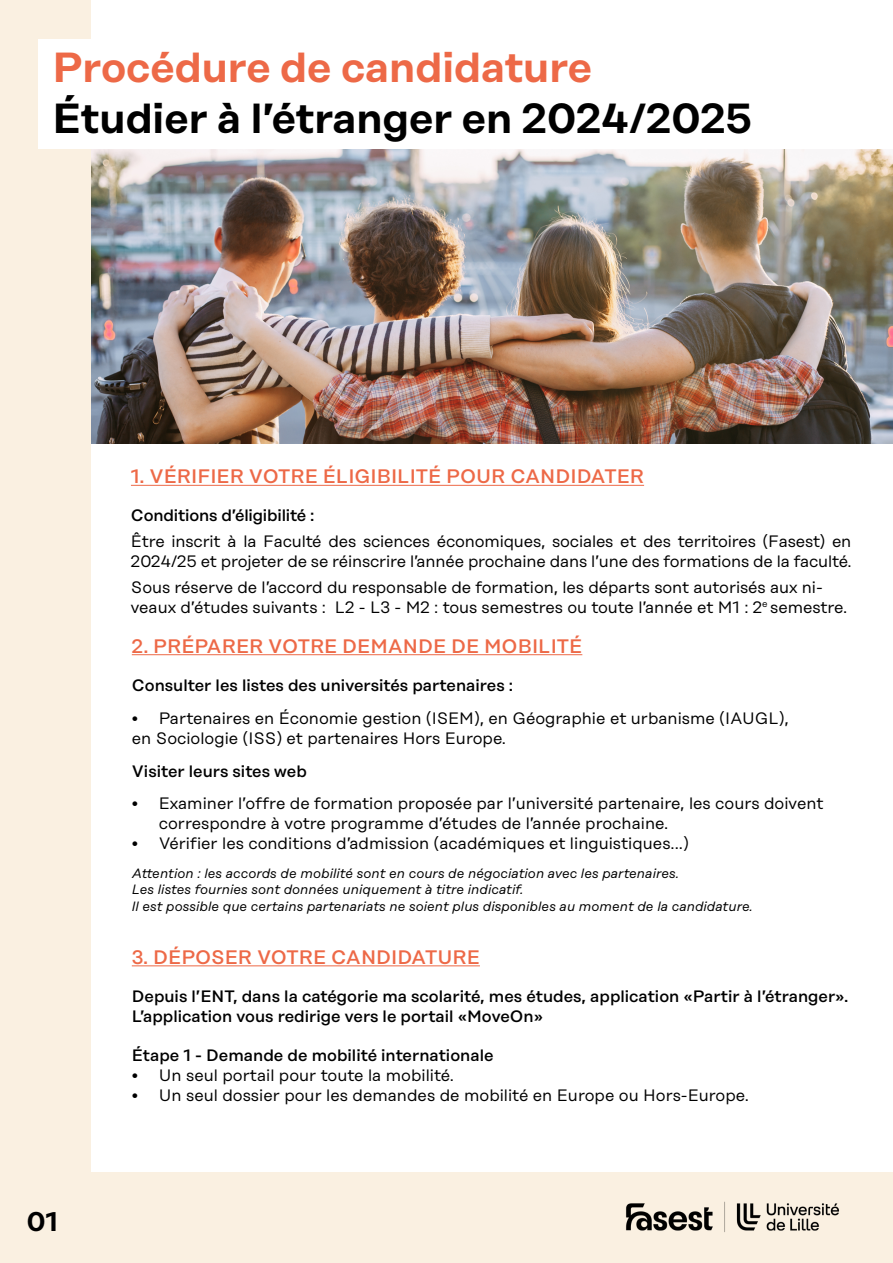
<style>
.page{position:relative;width:893px;height:1263px;background:#fff}
.page>*{position:absolute;margin:0;border:0;box-sizing:border-box;transform-origin:0 0}
.t1{font:600 42px "Rational Display";color:#000}
.t2{font:600 42px "Rational Display";color:#ed6947}
.t3{font:600 27px "Rational Display";color:#000}
.t4{font:500 19.5px "Rational Display";color:#ed6947}
.t5{font:16.5px/19.8px "Rational Display";letter-spacing:-.005em;color:#000}
.t6{font:500 16.5px/19.8px "Rational Display";color:#000}
.t7{font:italic 13.5px/16.2px "Rational Display";color:#000}
</style>
<div class="page">
<img style="left:91px;top:149px;width:802px;height:294px">
<div style="left:0;top:0;width:91px;height:1263px;background:#faf0e1"></div>
<div style="left:0;top:1172px;width:893px;height:91px;background:#faf0e1"></div>
<div style="left:38px;top:39px;width:817px;height:110px;background:#fff"></div>
<hr style="left:131px;top:485px;width:513px;height:1px;background:#ed6947">
<hr style="left:132px;top:654px;width:450px;height:1px;background:#ed6947">
<img style="left:626px;top:1201px;width:213px;height:31px">
<hr style="left:132px;top:965px;width:348px;height:1px;background:#ed6947">
<h1 class="t2" style="left:53px;top:43px;width:541px">Procédure de candidature</h1>
<h1 class="t1" style="left:53px;top:93px;width:701px">Étudier à l’étranger en 2024/2025</h1>
<h2 class="t3" style="left:27px;top:1205px;width:33px">01</h2>
<p class="t4" style="left:131px;top:465px;width:515px">1. VÉRIFIER VOTRE ÉLIGIBILITÉ POUR CANDIDATER</p>
<p class="t6" style="left:131px;top:506px;width:185px">Conditions d’éligibilité :</p>
<p class="t5" style="left:131px;top:531px;width:722px">Être inscrit à la Faculté des sciences économiques, sociales et des territoires (Fasest) en<br>2024/25 et projeter de se réinscrire l’année prochaine dans l’une des formations de la faculté.</p>
<p class="t5" style="left:131px;top:577px;width:718px">Sous réserve de l’accord du responsable de formation, les départs sont autorisés aux ni&shy;veaux d’études suivants : L2 - L3 - M2 : tous semestres ou toute l’année et M1 : 2<sup>e</sup> semestre.</p>
<p class="t4" style="left:132px;top:635px;width:452px">2. PRÉPARER VOTRE DEMANDE DE MOBILITÉ</p>
<p class="t6" style="left:132px;top:675px;width:383px">Consulter les listes des universités partenaires :</p>
<p class="t5" style="left:132px;top:708px;width:658px">• Partenaires en Économie gestion (ISEM), en Géographie et urbanisme (IAUGL), en Sociologie (ISS) et partenaires Hors Europe.</p>
<p class="t6" style="left:132px;top:761px;width:177px">Visiter leurs sites web</p>
<p class="t5" style="left:159px;top:793px;width:666px;text-indent:-27px">• Examiner l’offre de formation proposée par l’université partenaire, les cours doivent correspondre à votre programme d’études de l’année prochaine.</p>
<p class="t5" style="left:132px;top:833px;width:558px">• Vérifier les conditions d’admission (académiques et linguistiques...)</p>
<p class="t7" style="left:132px;top:865px;width:623px">Attention : les accords de mobilité sont en cours de négociation avec les partenaires.<br>Les listes fournies sont données uniquement à titre indicatif.<br>Il est possible que certains partenariats ne soient plus disponibles au moment de la candidature.</p>
<p class="t4" style="left:132px;top:946px;width:350px">3. DÉPOSER VOTRE CANDIDATURE</p>
<p class="t6" style="left:132px;top:986px;width:718px">Depuis l’ENT, dans la catégorie ma scolarité, mes études, application «Partir à l’étranger».<br>L’application vous redirige vers le portail «MoveOn»</p>
<p class="t6" style="left:132px;top:1045px;width:363px">Étape 1 - Demande de mobilité internationale</p>
<p class="t5" style="left:132px;top:1065px;width:324px">• Un seul portail pour toute la mobilité.</p>
<p class="t5" style="left:132px;top:1085px;width:619px">• Un seul dossier pour les demandes de mobilité en Europe ou Hors-Europe.</p>
</div>
